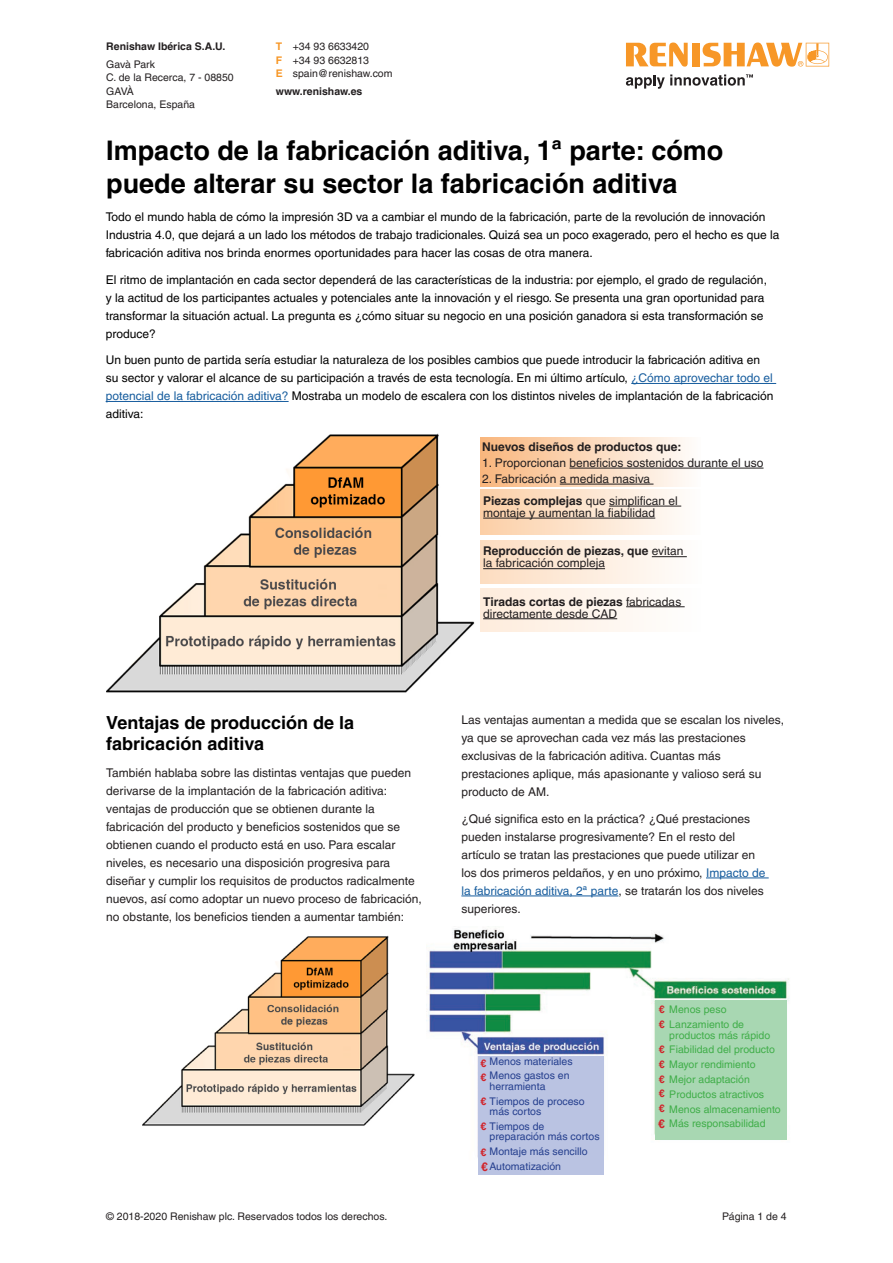
<style>
.page{position:relative;width:893px;height:1263px;background:#fff}
.page>*{position:absolute;margin:0;border:0;box-sizing:border-box;transform-origin:0 0}
.Title_18pt_bold{font:700 27px/33px "Helvetica LT Pro";color:#000}
.Body_Text_8pt_medium{font:700 18px/21.6px "Helvetica LT Pro";color:#000}
.Body_Text_8pt_medium-2{font:12px/18px "Helvetica LT Pro";color:#000}
.Body_Text_8pt_medium-3{font:12px/18px "Helvetica LT Pro";color:#231f20}
.main_body_heading_8p{font:12px/12px "Helvetica LT Pro";color:#231f20}
.main_body_heading_8p-2{font:700 12px "Helvetica LT Pro";color:#231f20}
.main_body_heading_8p-3{font:700 12px "Helvetica LT Pro";color:#d1232a}
.t1{font:10.5px/13.5px "Helvetica LT Pro";color:#231f20}
.main_body_heading_8p-4{font:10.5px/10.5px "Helvetica LT Pro";color:#40ae49}
.main_body_heading_8p-5{font:10.5px/10.5px "Helvetica LT Pro";color:#253f8e}
.t2{font:700 10.5px "Helvetica LT Pro";color:#231f20}
.main_body_heading_8p-6{font:700 10.5px "Helvetica LT Pro";color:#d1232a}
.s1{font-weight:700;color:#f79727}
.s2{color:#175d9e}
.s3{font-weight:700}
.s4{font-weight:700;color:#d1232a}
</style>
<div class="page">
<svg style="left:626px;top:43px;width:62px;height:24px"></svg>
<div style="left:692px;top:43px;width:8px;height:23px;background:#f79727"></div>
<svg style="left:703px;top:43px;width:126px;height:24px"></svg>
<svg style="left:626px;top:74px;width:127px;height:15px"></svg>
<hr style="left:706px;top:878px;width:63px;height:1px;background:#175d9e">
<hr style="left:461px;top:896px;width:157px;height:1px;background:#175d9e">
<hr style="left:631px;top:383px;width:145px;height:1px;background:#175d9e">
<hr style="left:106px;top:401px;width:183px;height:1px;background:#175d9e">
<svg style="left:480px;top:437px;width:221px;height:49px;background:#f9d7ba"></svg>
<svg style="left:480px;top:489px;width:202px;height:45px;background:#fae1cb"></svg>
<hr style="left:569px;top:468px;width:194px;height:1px;background:#231f20">
<hr style="left:560px;top:484px;width:93px;height:1px;background:#231f20">
<svg style="left:480px;top:540px;width:207px;height:44px"></svg>
<hr style="left:609px;top:506px;width:72px;height:1px;background:#231f20">
<hr style="left:483px;top:518px;width:172px;height:1px;background:#231f20">
<hr style="left:652px;top:556px;width:35px;height:1px;background:#231f20">
<hr style="left:483px;top:568px;width:122px;height:1px;background:#231f20">
<svg style="left:480px;top:588px;width:205px;height:44px;fill:#fef4eb"></svg>
<img style="left:107px;top:433px;width:368px;height:260px">
<hr style="left:626px;top:606px;width:59px;height:1px;background:#231f20">
<hr style="left:483px;top:618px;width:134px;height:1px;background:#231f20">
<img style="left:142px;top:935px;width:273px;height:191px">
<img style="left:426px;top:928px;width:363px;height:230px">
<div style="left:478px;top:1056px;width:126px;height:119px;background:#bac3e2"></div>
<div style="left:655px;top:1000px;width:132px;height:140px;background:#a8d7b2"></div>
<p class="t2" style="left:106px;top:40px;width:121px">Renishaw Ibérica S.A.U.</p>
<p class="t1" style="left:106px;top:57px;width:129px">Gavà Park<br>C. de la Recerca, 7 - 08850<br>GAVÀ<br>Barcelona, España</p>
<p class="t1" style="left:276px;top:40px;width:118px"><span class="s1">T</span> +34 93 6633420<br><span class="s1">F</span> +34 93 6632813<br><span class="s1">E</span> spain@renishaw.com</p>
<p class="t2" style="left:276px;top:85px;width:88px">www.renishaw.es</p>
<p class="Title_18pt_bold" style="left:106px;top:134px;width:619px">Impacto de la fabricación aditiva, 1ª parte: cómo puede alterar su sector la fabricación aditiva</p>
<p class="Body_Text_8pt_medium-2" style="left:106px;top:208px;width:675px">Todo el mundo habla de cómo la impresión 3D va a cambiar el mundo de la fabricación, parte de la revolución de innovación<br>Industria 4.0, que dejará a un lado los métodos de trabajo tradicionales. Quizá sea un poco exagerado, pero el hecho es que la fabricación aditiva nos brinda enormes oportunidades para hacer las cosas de otra manera.</p>
<p class="Body_Text_8pt_medium-2" style="left:106px;top:270px;width:663px">El ritmo de implantación en cada sector dependerá de las características de la industria: por ejemplo, el grado de regulación, y la actitud de los participantes actuales y potenciales ante la innovación y el riesgo. Se presenta una gran oportunidad para transformar la situación actual. La pregunta es ¿cómo situar su negocio en una posición ganadora si esta transformación se produce?</p>
<p class="Body_Text_8pt_medium-2" style="left:106px;top:351px;width:669px">Un buen punto de partida sería estudiar la naturaleza de los posibles cambios que puede introducir la fabricación aditiva en su sector y valorar el alcance de su participación a través de esta tecnología. En mi último artículo, <span class="s2">¿Cómo aprovechar todo el potencial de la fabricación aditiva?</span> Mostraba un modelo de escalera con los distintos niveles de implantación de la fabricación aditiva:</p>
<p class="main_body_heading_8p-2" style="left:482px;top:439px;width:201px">Nuevos diseños de productos que:</p>
<p class="main_body_heading_8p" style="left:482px;top:457px;width:283px">1. Proporcionan beneficios sostenidos durante el uso</p>
<p class="main_body_heading_8p" style="left:482px;top:473px;width:169px">2. Fabricación a medida masiva</p>
<p class="main_body_heading_8p" style="left:483px;top:495px;width:196px"><span class="s3">Piezas complejas</span> que simplifican el montaje y aumentan la fiabilidad</p>
<p class="main_body_heading_8p" style="left:483px;top:545px;width:202px"><span class="s3">Reproducción de piezas, que</span> evitan la fabricación compleja</p>
<p class="main_body_heading_8p" style="left:483px;top:595px;width:200px"><span class="s3">Tiradas cortas de piezas</span> fabricadas directamente desde CAD</p>
<p class="Body_Text_8pt_medium" style="left:106px;top:711px;width:249px">Ventajas de producción de la fabricación aditiva</p>
<p class="Body_Text_8pt_medium-3" style="left:106px;top:763px;width:317px">También hablaba sobre las distintas ventajas que pueden derivarse de la implantación de la fabricación aditiva: ventajas de producción que se obtienen durante la fabricación del producto y beneficios sostenidos que se obtienen cuando el producto está en uso. Para escalar niveles, es necesario una disposición progresiva para diseñar y cumplir los requisitos de productos radicalmente nuevos, así como adoptar un nuevo proceso de fabricación, no obstante, los beneficios tienden a aumentar también:</p>
<p class="Body_Text_8pt_medium-3" style="left:461px;top:711px;width:324px">Las ventajas aumentan a medida que se escalan los niveles, ya que se aprovechan cada vez más las prestaciones exclusivas de la fabricación aditiva. Cuantas más prestaciones aplique, más apasionante y valioso será su producto de AM.</p>
<p class="Body_Text_8pt_medium-3" style="left:461px;top:809px;width:305px">¿Qué significa esto en la práctica? ¿Qué prestaciones pueden instalarse progresivamente? En el resto del artículo se tratan las prestaciones que puede utilizar en los dos primeros peldaños, y en uno próximo, <span class="s2">Impacto de la fabricación aditiva, 2ª parte</span>, se tratarán los dos niveles superiores.</p>
<p class="main_body_heading_8p-5" style="left:490px;top:1056px;width:85px">Menos materiales</p>
<p class="main_body_heading_8p-5" style="left:490px;top:1070px;width:81px">Menos gastos en herramienta</p>
<p class="main_body_heading_8p-5" style="left:490px;top:1096px;width:97px;text-indent:-9px"><span class="s4">€</span> Tiempos de proceso más cortos</p>
<p class="main_body_heading_8p-5" style="left:490px;top:1121px;width:112px;text-indent:-9px"><span class="s4">€</span> Tiempos de preparación más cortos</p>
<p class="main_body_heading_8p-5" style="left:481px;top:1146px;width:109px"><span class="s4">€</span> Montaje más sencillo</p>
<p class="main_body_heading_8p-5" style="left:490px;top:1161px;width:73px">Automatización</p>
<p class="main_body_heading_8p-6" style="left:481px;top:1056px;width:7px">€</p>
<p class="main_body_heading_8p-6" style="left:481px;top:1071px;width:7px">€</p>
<p class="main_body_heading_8p-3" style="left:481px;top:1159px;width:8px">€</p>
<p class="main_body_heading_8p-6" style="left:659px;top:1003px;width:7px">€</p>
<p class="main_body_heading_8p-6" style="left:659px;top:1018px;width:7px">€</p>
<p class="main_body_heading_8p-6" style="left:659px;top:1043px;width:7px">€</p>
<p class="main_body_heading_8p-6" style="left:659px;top:1058px;width:7px">€</p>
<p class="main_body_heading_8p-6" style="left:659px;top:1072px;width:7px">€</p>
<p class="main_body_heading_8p-6" style="left:659px;top:1087px;width:7px">€</p>
<p class="main_body_heading_8p-6" style="left:659px;top:1102px;width:7px">€</p>
<p class="main_body_heading_8p-3" style="left:658px;top:1116px;width:8px">€</p>
<p class="main_body_heading_8p-4" style="left:669px;top:1004px;width:59px">Menos peso</p>
<p class="main_body_heading_8p-4" style="left:669px;top:1019px;width:102px">Lanzamiento de productos más rápido</p>
<p class="main_body_heading_8p-4" style="left:669px;top:1044px;width:107px">Fiabilidad del producto</p>
<p class="main_body_heading_8p-4" style="left:669px;top:1059px;width:88px">Mayor rendimiento</p>
<p class="main_body_heading_8p-4" style="left:669px;top:1074px;width:82px">Mejor adaptación</p>
<p class="main_body_heading_8p-4" style="left:669px;top:1089px;width:96px">Productos atractivos</p>
<p class="main_body_heading_8p-4" style="left:669px;top:1103px;width:113px">Menos almacenamiento</p>
<p class="main_body_heading_8p-4" style="left:669px;top:1118px;width:98px">Más responsabilidad</p>
<p class="t1" style="left:106px;top:1209px;width:283px">© 2018-2020 Renishaw plc. Reservados todos los derechos.</p>
<p class="t1" style="left:722px;top:1209px;width:66px">Página 1 de 4</p>
</div>
